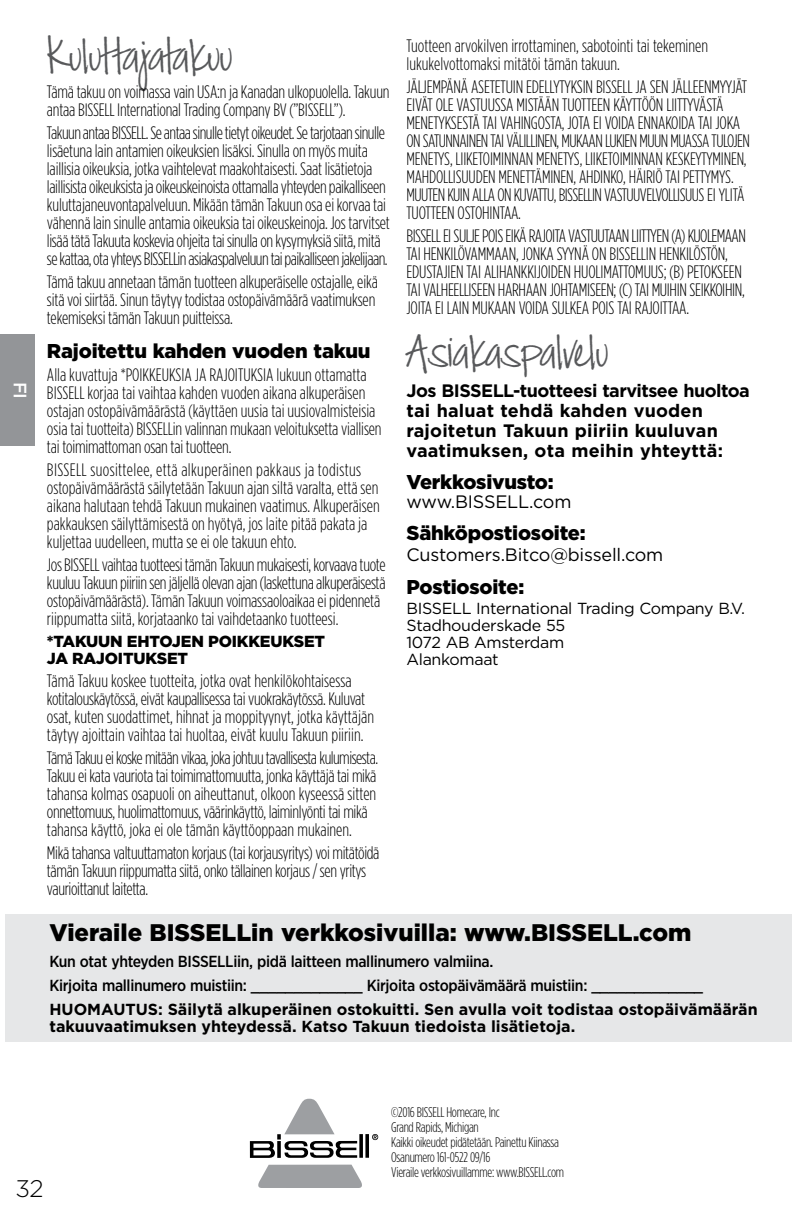
<style>
.page{position:relative;width:792px;height:1224px;background:#fff}
.page>*{position:absolute;margin:0;border:0;box-sizing:border-box;transform-origin:0 0}
.t1{font:48px "Jackie Sue BF";letter-spacing:-.03em;color:#58595b}
.t2{font:900 24px "Gotham";color:#000}
.t3{font:300 24px "Gotham";color:#000}
.t4{font:900 20px "Gotham";letter-spacing:-.01em;color:#000}
.t5{font:300 18px/18px "Gotham Condensed";letter-spacing:-.01em;color:#000}
.t6{font:700 18px/20px "Gotham";letter-spacing:.01em;color:#000}
.t7{font:18px "Gotham";letter-spacing:-.01em;color:#000}
.t8{font:500 18px "Gotham";color:#fff}
.t9{font:500 16px/24.2px "Gotham Narrow";letter-spacing:-.02em;color:#000}
.t10{font:700 16px/17px "Gotham";color:#000}
.t11{font:16px/17px "Gotham";letter-spacing:-.02em;color:#000}
.t12{font:900 16px/17px "Gotham";letter-spacing:-.01em;color:#000}
.t13{font:300 14px/15px "Gotham Condensed";letter-spacing:-.02em;color:#000}
</style>
<div class="page">
<svg style="left:372px;top:1134px;width:6px;height:6px"></svg>
<svg style="left:359px;top:1134px;width:4px;height:24px"></svg>
<svg style="left:365px;top:1134px;width:4px;height:24px"></svg>
<svg style="left:258px;top:1165px;width:104px;height:23px;background:#a5a7a9"></svg>
<svg style="left:250px;top:1099px;width:107px;height:59px"></svg>
<div style="left:6px;top:914px;width:786px;height:128px;background:#e6e7e8"></div>
<div style="left:0;top:335px;width:34px;height:111px;background:#939598"></div>
<p class="t8" style="left:32px;top:382px;width:18px;rotate:90deg">FI</p>
<h1 class="t1" style="left:47px;top:27px;width:187px">Kuluttajatakuu</h1>
<p class="t5" style="left:47px;top:83px;width:344px">Tämä takuu on voimassa vain USA:n ja Kanadan ulkopuolella. Takuun antaa BISSELL International Trading Company BV (”BISSELL”).</p>
<p class="t5" style="left:47px;top:124px;width:345px">Takuun antaa BISSELL. Se antaa sinulle tietyt oikeudet. Se tarjotaan sinulle lisäetuna lain antamien oikeuksien lisäksi. Sinulla on myös muita laillisia oikeuksia, jotka vaihtelevat maakohtaisesti. Saat lisätietoja laillisista oikeuksista ja oikeuskeinoista ottamalla yhteyden paikalliseen kuluttajaneuvontapalveluun. Mikään tämän Takuun osa ei korvaa tai vähennä lain sinulle antamia oikeuksia tai oikeuskeinoja. Jos tarvitset lisää tätä Takuuta koskevia ohjeita tai sinulla on kysymyksiä siitä, mitä se kattaa, ota yhteys BISSELLin asiakaspalveluun tai paikalliseen jakelijaan.</p>
<p class="t5" style="left:47px;top:273px;width:332px">Tämä takuu annetaan tämän tuotteen alkuperäiselle ostajalle, eikä sitä voi siirtää. Sinun täytyy todistaa ostopäivämäärä vaatimuksen tekemiseksi tämän Takuun puitteissa.</p>
<p class="t4" style="left:47px;top:337px;width:325px">Rajoitettu kahden vuoden takuu</p>
<p class="t5" style="left:47px;top:365px;width:336px">Alla kuvattuja *POIKKEUKSIA JA RAJOITUKSIA lukuun ottamatta BISSELL korjaa tai vaihtaa kahden vuoden aikana alkuperäisen ostajan ostopäivämäärästä (käyttäen uusia tai uusiovalmisteisia osia tai tuotteita) BISSELLin valinnan mukaan veloituksetta viallisen tai toimimattoman osan tai tuotteen.</p>
<p class="t5" style="left:47px;top:460px;width:334px">BISSELL suosittelee, että alkuperäinen pakkaus ja todistus ostopäivämäärästä säilytetään Takuun ajan siltä varalta, että sen aikana halutaan tehdä Takuun mukainen vaatimus. Alkuperäisen pakkauksen säilyttämisestä on hyötyä, jos laite pitää pakata ja kuljettaa uudelleen, mutta se ei ole takuun ehto.</p>
<p class="t5" style="left:47px;top:555px;width:340px">Jos BISSELL vaihtaa tuotteesi tämän Takuun mukaisesti, korvaava tuote kuuluu Takuun piiriin sen jäljellä olevan ajan (laskettuna alkuperäisestä ostopäivämäärästä). Tämän Takuun voimassaoloaikaa ei pidennetä riippumatta siitä, korjataanko tai vaihdetaanko tuotteesi.</p>
<p class="t12" style="left:47px;top:632px;width:280px">*TAKUUN EHTOJEN POIKKEUKSET<br>JA RAJOITUKSET</p>
<p class="t5" style="left:47px;top:671px;width:329px">Tämä Takuu koskee tuotteita, jotka ovat henkilökohtaisessa kotitalouskäytössä, eivät kaupallisessa tai vuokrakäytössä. Kuluvat osat, kuten suodattimet, hihnat ja moppityynyt, jotka käyttäjän täytyy ajoittain vaihtaa tai huoltaa, eivät kuulu Takuun piiriin.</p>
<p class="t5" style="left:47px;top:748px;width:333px">Tämä Takuu ei koske mitään vikaa, joka johtuu tavallisesta kulumisesta.<br>Takuu ei kata vauriota tai toimimattomuutta, jonka käyttäjä tai mikä tahansa kolmas osapuoli on aiheuttanut, olkoon kyseessä sitten onnettomuus, huolimattomuus, väärinkäyttö, laiminlyönti tai mikä tahansa käyttö, joka ei ole tämän käyttöoppaan mukainen.</p>
<p class="t5" style="left:47px;top:843px;width:334px">Mikä tahansa valtuuttamaton korjaus (tai korjausyritys) voi mitätöidä tämän Takuun riippumatta siitä, onko tällainen korjaus / sen yritys vaurioittanut laitetta.</p>
<p class="t5" style="left:407px;top:37px;width:303px">Tuotteen arvokilven irrottaminen, sabotointi tai tekeminen lukukelvottomaksi mitätöi tämän takuun.</p>
<p class="t5" style="left:407px;top:78px;width:345px">JÄLJEMPÄNÄ ASETETUIN EDELLYTYKSIN BISSELL JA SEN JÄLLEENMYYJÄT EIVÄT OLE VASTUUSSA MISTÄÄN TUOTTEEN KÄYTTÖÖN LIITTYVÄSTÄ MENETYKSESTÄ TAI VAHINGOSTA, JOTA EI VOIDA ENNAKOIDA TAI JOKA ON SATUNNAINEN TAI VÄLILLINEN, MUKAAN LUKIEN MUUN MUASSA TULOJEN MENETYS, LIIKETOIMINNAN MENETYS, LIIKETOIMINNAN KESKEYTYMINEN, MAHDOLLISUUDEN MENETTÄMINEN, AHDINKO, HÄIRIÖ TAI PETTYMYS.<br>MUUTEN KUIN ALLA ON KUVATTU, BISSELLIN VASTUUVELVOLLISUUS EI YLITÄ TUOTTEEN OSTOHINTAA.</p>
<p class="t5" style="left:407px;top:227px;width:341px">BISSELL EI SULJE POIS EIKÄ RAJOITA VASTUUTAAN LIITTYEN (A) KUOLEMAAN TAI HENKILÖVAMMAAN, JONKA SYYNÄ ON BISSELLIN HENKILÖSTÖN, EDUSTAJIEN TAI ALIHANKKIJOIDEN HUOLIMATTOMUUS; (B) PETOKSEEN TAI VALHEELLISEEN HARHAAN JOHTAMISEEN; (C) TAI MUIHIN SEIKKOIHIN, JOITA EI LAIN MUKAAN VOIDA SULKEA POIS TAI RAJOITTAA.</p>
<h1 class="t1" style="left:407px;top:323px;width:203px">Asiakaspalvelu</h1>
<p class="t6" style="left:407px;top:380px;width:345px">Jos BISSELL-tuotteesi tarvitsee huoltoa tai haluat tehdä kahden vuoden rajoitetun Takuun piiriin kuuluvan vaatimuksen, ota meihin yhteyttä:</p>
<p class="t4" style="left:407px;top:468px;width:149px">Verkkosivusto:</p>
<p class="t7" style="left:407px;top:490px;width:167px">www.BISSELL.com</p>
<p class="t4" style="left:407px;top:519px;width:181px">Sähköpostiosoite:</p>
<p class="t7" style="left:407px;top:543px;width:258px">Customers.Bitco@bissell.com</p>
<p class="t4" style="left:407px;top:573px;width:119px">Postiosoite:</p>
<p class="t11" style="left:407px;top:600px;width:340px">BISSELL International Trading Company B.V.<br>Stadhouderskade 55<br>1072 AB Amsterdam<br>Alankomaat</p>
<h2 class="t2" style="left:49px;top:916px;width:644px">Vieraile BISSELLin verkkosivuilla: www.BISSELL.com</h2>
<p class="t9" style="left:49px;top:949px;width:655px">Kun otat yhteyden BISSELLiin, pidä laitteen mallinumero valmiina.<br>Kirjoita mallinumero muistiin: _____________ Kirjoita ostopäivämäärä muistiin: _____________</p>
<p class="t10" style="left:49px;top:1001px;width:710px">HUOMAUTUS: Säilytä alkuperäinen ostokuitti. Sen avulla voit todistaa ostopäivämäärän takuuvaatimuksen yhteydessä. Katso Takuun tiedoista lisätietoja.</p>
<p class="t13" style="left:391px;top:1105px;width:174px">©2016 BISSELL Homecare, Inc<br>Grand Rapids, Michigan<br>Kaikki oikeudet pidätetään. Painettu Kiinassa Osanumero 161-0522 09/16<br>Vieraile verkkosivuillamme: www.BISSELL.com</p>
<h2 class="t3" style="left:15px;top:1174px;width:30px">32</h2>
</div>
